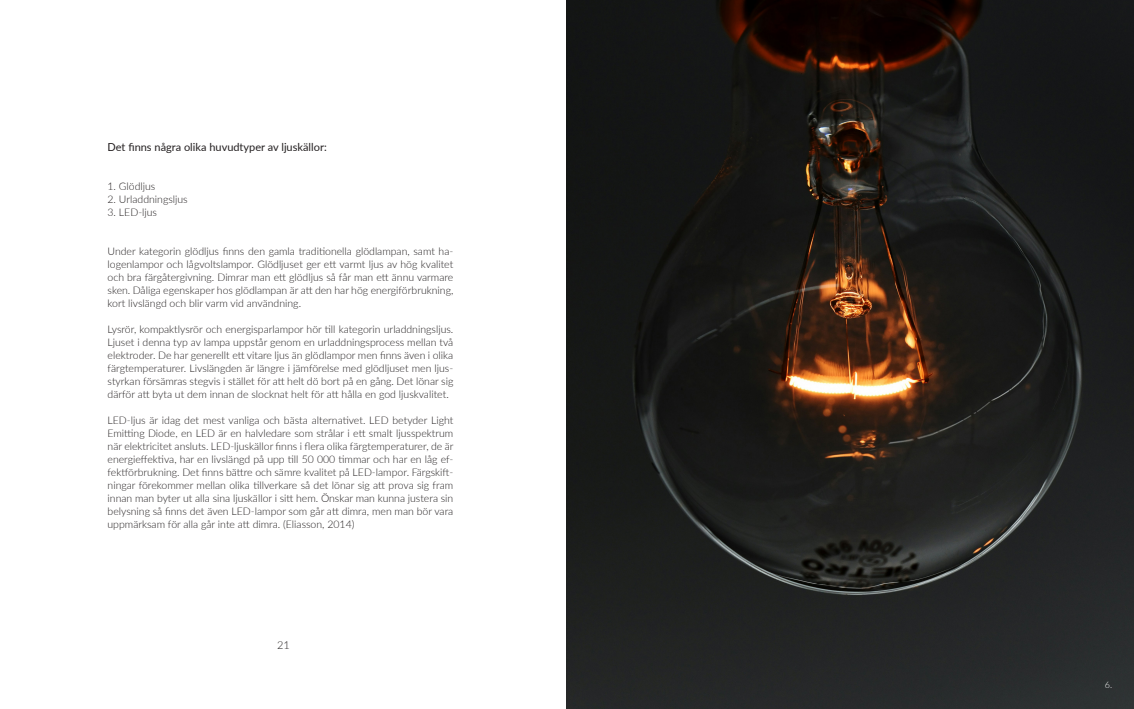
<style>
.page{position:relative;width:1134px;height:709px;background:#fff}
.page>*{position:absolute;margin:0;border:0;box-sizing:border-box;transform-origin:0 0}
.t1{font:11px "Lato";color:#231f20}
.t2{font:300 11px "Lato";color:#231f20}
.t3{font:300 10.5px/13px "Lato";color:#231f20;text-align:justify}
.t4{font:300 9px "Lato";color:#fff}
</style>
<div class="page">
<img style="left:567px;top:0;width:567px;height:709px">
<p class="t1" style="left:108px;top:139px;width:221px">Det finns några olika huvudtyper av ljuskällor:</p>
<p class="t3" style="left:108px;top:179px;width:49px">1. Glödljus</p>
<p class="t3" style="left:108px;top:192px;width:82px">2. Urladdningsljus</p>
<p class="t3" style="left:108px;top:205px;width:51px">3. LED-ljus</p>
<p class="t3" style="left:108px;top:244px;width:347px">Under kategorin glödljus finns den gamla traditionella glödlampan, samt ha&shy;logenlampor och lågvoltslampor. Glödljuset ger ett varmt ljus av hög kvalitet och bra färgåtergivning. Dimrar man ett glödljus så får man ett ännu varmare sken. Dåliga egenskaper hos glödlampan är att den har hög energiförbrukning, kort livslängd och blir varm vid användning.</p>
<p class="t3" style="left:108px;top:322px;width:347px">Lysrör, kompaktlysrör och energisparlampor hör till kategorin urladdningsljus.<br>Ljuset i denna typ av lampa uppstår genom en urladdningsprocess mellan två elektroder. De har generellt ett vitare ljus än glödlampor men finns även i olika färgtemperaturer. Livslängden är längre i jämförelse med glödljuset men ljus&shy;styrkan försämras stegvis i stället för att helt dö bort på en gång. Det lönar sig därför att byta ut dem innan de slocknat helt för att hålla en god ljuskvalitet.</p>
<p class="t3" style="left:108px;top:413px;width:347px">LED-ljus är idag det mest vanliga och bästa alternativet. LED betyder Light Emitting Diode, en LED är en halvledare som strålar i ett smalt ljusspektrum när elektricitet ansluts. LED-ljuskällor finns i flera olika färgtemperaturer, de är energieffektiva, har en livslängd på upp till 50 000 timmar och har en låg ef&shy;fektförbrukning. Det finns bättre och sämre kvalitet på LED-lampor. Färgskift&shy;ningar förekommer mellan olika tillverkare så det lönar sig att prova sig fram innan man byter ut alla sina ljuskällor i sitt hem. Önskar man kunna justera sin belysning så finns det även LED-lampor som går att dimra, men man bör vara uppmärksam för alla går inte att dimra. (Eliasson, 2014)</p>
<p class="t2" style="left:277px;top:637px;width:14px">21</p>
<p class="t4" style="left:1105px;top:678px;width:9px">6.</p>
</div>
